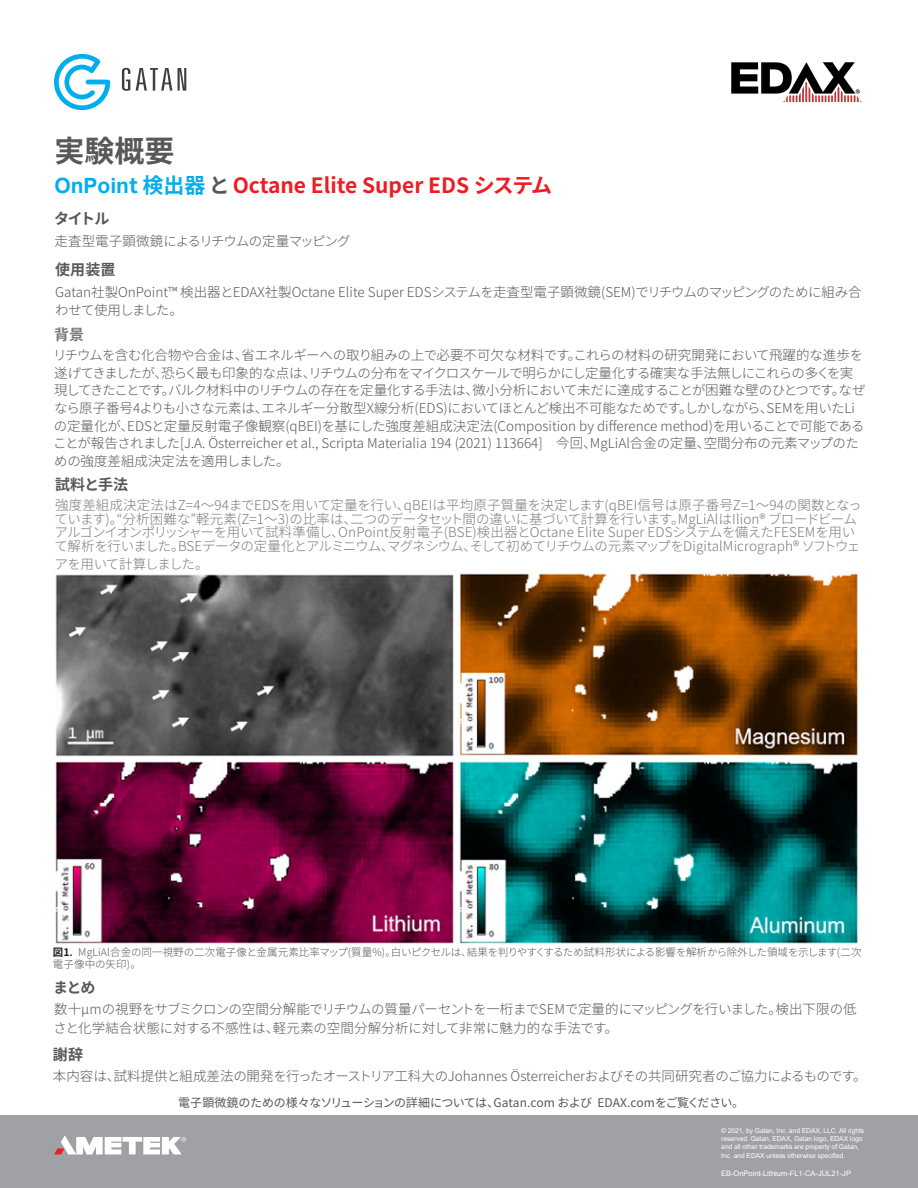
<style>
.page{position:relative;width:918px;height:1188px;background:#fff}
.page>*{position:absolute;margin:0;border:0;box-sizing:border-box;transform-origin:0 0}
.t1{font:700 30px "Noto Sans CJ Kjp";color:#57585a}
.t2{font:700 21px "Noto Sans CJ Kjp";color:#ee1d23}
.header2{font:700 15px "Noto Sans CJ Kjp";letter-spacing:-.06em;color:#57585a}
.body_bullet{font:700 15px "Noto Sans CJ Kjp";letter-spacing:-.02em;color:#57585a}
.body_bullet-2{font:700 15px "Noto Sans CJ Kjp";color:#787a7d}
.body_bullet-3{font:300 13.5px/17.5px "Noto Sans CJ Kjp";letter-spacing:-.015em;color:#57585a}
.body_bullet-4{font:300 13.5px/13.5px "Noto Sans CJ Kjp";letter-spacing:-.005em;color:#787a7d}
.header2-2{font:300 13.5px "Noto Sans CJ Kjp";letter-spacing:-.01em;color:#57585a}
.body_bullet-5{font:300 13.5px "Noto Sans CJ Kjp";letter-spacing:-.04em;color:#57585a}
.body_bullet-6{font:300 13.5px "Noto Sans CJ Kjp";letter-spacing:-.06em;color:#787a7d}
.t3{font:12px "Noto Sans CJ Kjp";letter-spacing:-.015em;color:#57585a}
.t4{font:300 10.5px/12px "Noto Sans CJ Kjp";letter-spacing:-.005em;color:#57585a}
.t5{font:7.5px "Arial";color:#fff}
.t6{font:6.75px/8.1px "Arial";letter-spacing:-.01em;color:#fff}
.s1{font-family:"Arial";color:#00aeef}
.s2{color:#00aeef}
.s3{color:#57585a}
.s4{font-weight:700;color:#231f20}
.s5{font-family:"Arial";font-weight:700;color:#231f20}
</style>
<div class="page">
<svg style="left:122px;top:68px;width:8px;height:23px"></svg>
<svg style="left:136px;top:68px;width:36px;height:23px"></svg>
<svg style="left:178px;top:68px;width:8px;height:23px"></svg>
<svg style="left:54px;top:54px;width:56px;height:56px"></svg>
<div style="left:0;top:1115px;width:918px;height:73px;background:#a0a1a5"></div>
<img style="left:731px;top:63px;width:130px;height:38px">
<svg style="left:54px;top:1135px;width:132px;height:20px"></svg>
<img style="left:55px;top:573px;width:804px;height:371px">
<p class="t1" style="left:54px;top:134px;width:121px">実験概要</p>
<p class="t2" style="left:54px;top:174px;width:499px"><span class="s1">OnPoin</span><span class="s2">t 検出器</span> <span class="s3">と</span> Octane Elite Super EDS システム</p>
<p class="header2" style="left:54px;top:210px;width:57px">タイトル</p>
<p class="body_bullet-5" style="left:54px;top:233px;width:298px">走査型電子顕微鏡によるリチウムの定量マッピング</p>
<p class="header2" style="left:55px;top:261px;width:62px">使用装置</p>
<p class="body_bullet-3" style="left:55px;top:283px;width:808px;line-height:18.1px">Gatan社製OnPoint™ 検出器とEDAX社製Octane Elite Super EDSシステムを走査型電子顕微鏡(SEM)でリチウムのマッピングのために組み合わせて使用しました。</p>
<p class="body_bullet-2" style="left:54px;top:326px;width:32px">背景</p>
<p class="body_bullet-3" style="left:53px;top:347px;width:814px">リチウムを含む化合物や合金は、省エネルギーへの取り組みの上で必要不可欠な材料です。これらの材料の研究開発において飛躍的な進歩を遂げてきましたが、恐らく最も印象的な点は、リチウムの分布をマイクロスケールで明らかにし定量化する確実な手法無しにこれらの多くを実現してきたことです。バルク材料中のリチウムの存在を定量化する手法は、微小分析において未だに達成することが困難な壁のひとつです。なぜなら原子番号4よりも小さな元素は、エネルギー分散型X線分析(EDS)においてほとんど検出不可能なためです。しかしながら、SEMを用いたLiの定量化が、EDSと定量反射電子像観察(qBEI)を基にした強度差組成決定法(Composition by difference method)を用いることで可能であることが報告されました[J.A. Österreicher et al., Scripta Materialia 194 (2021) 113664]　今回、MgLiAl合金の定量、空間分布の元素マップのための強度差組成決定法を適用しました。</p>
<p class="body_bullet" style="left:55px;top:476px;width:75px">試料と手法</p>
<p class="body_bullet-4" style="left:55px;top:499px;width:809px">強度差組成決定法はZ=4～94までEDSを用いて定量を行い、qBEIは平均原子質量を決定します(qBEI信号は原子番号Z=1～94の関数となっています)。“分析困難な”軽元素(Z=1～3)の比率は、二つのデータセット間の違いに基づいて計算を行います。MgLiAlはIlion® ブロードビームアルゴンイオンポリッシャーを用いて試料準備し、OnPoint反射電子(BSE)検出器とOctane Elite Super EDSシステムを備えたFESEMを用いて解析を行いました。BSEデータの定量化とアルミニウム、マグネシウム、そして初めてリチウムの元素マップをDigitalMicrograph® ソフトウェ</p>
<p class="body_bullet-6" style="left:55px;top:556px;width:156px">アを用いて計算しました。</p>
<p class="t4" style="left:53px;top:947px;width:810px"><span class="s4">図1</span><span class="s5">.</span> MgLiAl合金の同一視野の二次電子像と金属元素比率マップ(質量%)。白いピクセルは、結果を判りやすくするため試料形状による影響を解析から除外した領域を示します(二次電子像中の矢印)。</p>
<p class="header2" style="left:53px;top:979px;width:44px">まとめ</p>
<p class="body_bullet-3" style="left:54px;top:1001px;width:805px;line-height:18.1px">数十μmの視野をサブミクロンの空間分解能でリチウムの質量パーセントを一桁までSEMで定量的にマッピングを行いました。検出下限の低さと化学結合状態に対する不感性は、軽元素の空間分解分析に対して非常に魅力的な手法です。</p>
<p class="header2" style="left:53px;top:1046px;width:32px">謝辞</p>
<p class="header2-2" style="left:53px;top:1069px;width:815px">本内容は、試料提供と組成差法の開発を行ったオーストリア工科大のJohannes Österreicherおよびその共同研究者のご協力によるものです。</p>
<p class="t3" style="left:178px;top:1096px;width:568px">電子顕微鏡のための様々なソリューションの詳細については、Gatan.com および EDAX.comをご覧ください。</p>
<p class="t6" style="left:721px;top:1127px;width:145px">© 2021, by Gatan, Inc. and EDAX, LLC. All rights reserved. Gatan, EDAX, Gatan logo, EDAX logo and all other trademarks are property of Gatan,</p>
<p class="t6" style="left:721px;top:1152px;width:126px">Inc. and EDAX unless otherwise specified.</p>
<p class="t5" style="left:721px;top:1168px;width:132px">EB-OnPoint-Lithium-FL1-CA-JUL21-JP</p>
</div>
